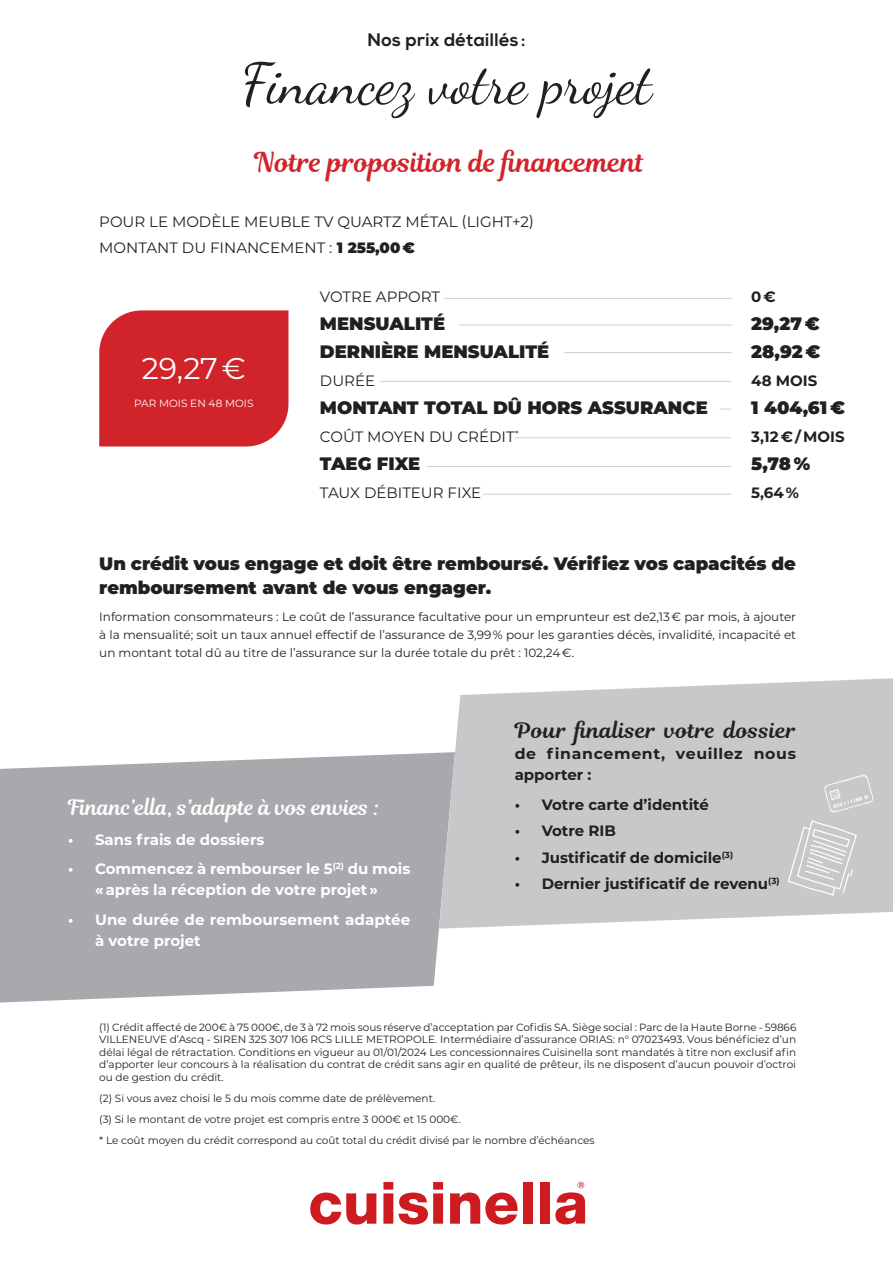
<style>
.page{position:relative;width:893px;height:1263px;background:#fff}
.page>*{position:absolute;margin:0;border:0;box-sizing:border-box;transform-origin:0 0}
.TITRE_ARTICLE{font:56.7px "Dancing Script";color:#231f20}
.t1{font:30px "Montserrat";color:#fff}
.t2{font:27px "Magnolia Script";color:#d1232a}
.t3{font:21px "Magnolia Script";color:#fff}
.t4{font:21px "Magnolia Script";letter-spacing:.015em;color:#231f20;scale:1.05 1}
.TITRE_ARTICLE-2{font:800 18.15px "Nexa";color:#231f20}
.t5{font:900 18px/24px "Montserrat";color:#231f20}
.t6{font:700 15px/21px "Montserrat";color:#fff;text-align:center}
.t7{font:15px "Montserrat";color:#231f20}
.t8{font:700 15px "Montserrat";color:#231f20}
.t9{font:700 15px/21px "Montserrat";letter-spacing:.04em;color:#231f20;scale:1.05 1}
.t10{font:12px/18px "Montserrat";color:#231f20;text-align:justify}
.t11{font:10.5px/12.6px "Montserrat";color:#231f20;text-align:justify}
.t12{font:10.5px "Montserrat";color:#fff}
.s1{font-weight:900}
</style>
<div class="page">
<svg style="left:0;top:752px;width:439px;height:250px;background:#adaeb2"></svg>
<svg style="left:439px;top:678px;width:454px;height:251px;background:#cbccce"></svg>
<div style="left:99px;top:310px;width:189px;height:136px;background:#d1232a"></div>
<svg style="left:787px;top:821px;width:70px;height:75px;background:#cfd0d2"></svg>
<svg style="left:824px;top:774px;width:50px;height:39px;background:#cdced0"></svg>
<hr style="left:379px;top:381px;width:352px;height:1px;background:#231f20">
<svg style="left:720px;top:408px;width:11px;height:2px"></svg>
<hr style="left:515px;top:437px;width:216px;height:1px;background:#231f20">
<hr style="left:427px;top:466px;width:304px;height:1px;background:#231f20">
<hr style="left:483px;top:494px;width:248px;height:1px;background:#231f20">
<hr style="left:444px;top:298px;width:288px;height:1px;background:#231f20">
<hr style="left:459px;top:324px;width:273px;height:2px;background:#231f20">
<hr style="left:564px;top:352px;width:168px;height:1px;background:#231f20">
<svg style="left:310px;top:1192px;width:66px;height:32px"></svg>
<svg style="left:383px;top:1182px;width:10px;height:42px"></svg>
<svg style="left:399px;top:1182px;width:44px;height:42px"></svg>
<svg style="left:450px;top:1192px;width:68px;height:32px"></svg>
<div style="left:523px;top:1182px;width:10px;height:42px;background:#cd1b20"></div>
<div style="left:540px;top:1182px;width:10px;height:42px;background:#cd1b20"></div>
<svg style="left:555px;top:1182px;width:30px;height:42px"></svg>
<p class="TITRE_ARTICLE-2" style="left:367px;top:28px;width:160px">Nos prix détaillés :</p>
<p class="TITRE_ARTICLE" style="left:241px;top:40px;width:412px">Financez votre projet</p>
<p class="t2" style="left:254px;top:142px;width:391px">Notre proposition de financement</p>
<p class="t7" style="left:99px;top:211px;width:436px">POUR LE MODÈLE MEUBLE TV QUARTZ MÉTAL (LIGHT+2)</p>
<p class="t7" style="left:99px;top:237px;width:317px">MONTANT DU FINANCEMENT : <span class="s1">1 255,00 €</span></p>
<p class="t1" style="left:142px;top:348px;width:106px">29,27 €</p>
<p class="t12" style="left:134px;top:396px;width:121px">PAR MOIS EN 48 MOIS</p>
<p class="t7" style="left:320px;top:287px;width:122px">VOTRE APPORT</p>
<p class="t5" style="left:320px;top:311px;width:127px">MENSUALITÉ</p>
<p class="t5" style="left:320px;top:339px;width:231px">DERNIÈRE MENSUALITÉ</p>
<p class="t7" style="left:320px;top:371px;width:57px">DURÉE</p>
<p class="t5" style="left:320px;top:395px;width:389px">MONTANT TOTAL DÛ HORS ASSURANCE</p>
<p class="t7" style="left:320px;top:427px;width:200px">COÛT MOYEN DU CRÉDIT<sup>*</sup></p>
<p class="t5" style="left:320px;top:451px;width:102px">TAEG FIXE</p>
<p class="t7" style="left:320px;top:483px;width:163px">TAUX DÉBITEUR FIXE</p>
<p class="t8" style="left:751px;top:286px;width:26px">0 €</p>
<p class="t5" style="left:751px;top:311px;width:70px">29,27 €</p>
<p class="t5" style="left:751px;top:339px;width:71px">28,92 €</p>
<p class="t8" style="left:751px;top:370px;width:68px">48 MOIS</p>
<p class="t5" style="left:751px;top:395px;width:95px">1 404,61 €</p>
<p class="t8" style="left:751px;top:426px;width:95px">3,12 € / MOIS</p>
<p class="t5" style="left:751px;top:451px;width:61px">5,78 %</p>
<p class="t8" style="left:751px;top:482px;width:49px">5,64 %</p>
<p class="t5" style="left:99px;top:551px;width:698px">Un crédit vous engage et doit être remboursé. Vérifiez vos capacités de remboursement avant de vous engager.</p>
<p class="t10" style="left:99px;top:607px;width:698px">Information consommateurs : Le coût de l’assurance facultative pour un emprunteur est de2,13 € par mois, à ajouter à la mensualité; soit un taux annuel effectif de l’assurance de 3,99 % pour les garanties décès, invalidité, incapacité et un montant total dû au titre de l’assurance sur la durée totale du prêt : 102,24 €.</p>
<p class="t3" style="left:68px;top:792px;width:313px">Financ’ella, s’adapte à vos envies :</p>
<p class="t6" style="left:68px;top:828px;width:198px">• Sans frais de dossiers</p>
<p class="t6" style="left:68px;top:857px;width:344px">• Commencez à rembourser le 5<sup>(2)</sup> du mois « après la réception de votre projet »</p>
<p class="t6" style="left:95px;top:908px;width:317px;text-align:left;text-indent:-27px">• Une durée de remboursement adaptée à votre projet</p>
<p class="t4" style="left:515px;top:715px;width:270px">Pour finaliser votre dossier</p>
<p class="t9" style="left:515px;top:742px;width:269px">de financement, veuillez nous apporter :</p>
<p class="t8" style="left:515px;top:793px;width:196px">• Votre carte d’identité</p>
<p class="t8" style="left:515px;top:820px;width:103px">• Votre RIB</p>
<p class="t8" style="left:515px;top:846px;width:220px">• Justificatif de domicile<sup>(3)</sup></p>
<p class="t8" style="left:515px;top:873px;width:267px">• Dernier justificatif de revenu<sup>(3)</sup></p>
<p class="t11" style="left:99px;top:1020px;width:699px">(1) Crédit affecté de 200€ à 75 000€, de 3 à 72 mois sous réserve d’acceptation par Cofidis SA. Siège social : Parc de la Haute Borne - 59866<br>VILLENEUVE d’Ascq - SIREN 325 307 106 RCS LILLE METROPOLE. Intermédiaire d’assurance ORIAS: n° 07023493. Vous bénéficiez d’un délai légal de rétractation. Conditions en vigueur au 01/01/2024 Les concessionnaires Cuisinella sont mandatés à titre non exclusif afin d’apporter leur concours à la réalisation du contrat de crédit sans agir en qualité de prêteur, ils ne disposent d’aucun pouvoir d’octroi ou de gestion du crédit.</p>
<p class="t11" style="left:99px;top:1092px;width:337px">(2) Si vous avez choisi le 5 du mois comme date de prélèvement.</p>
<p class="t11" style="left:99px;top:1113px;width:363px">(3) Si le montant de votre projet est compris entre 3 000€ et 15 000€.</p>
<p class="t11" style="left:99px;top:1134px;width:497px">* Le coût moyen du crédit correspond au coût total du crédit divisé par le nombre d’échéances</p>
</div>
